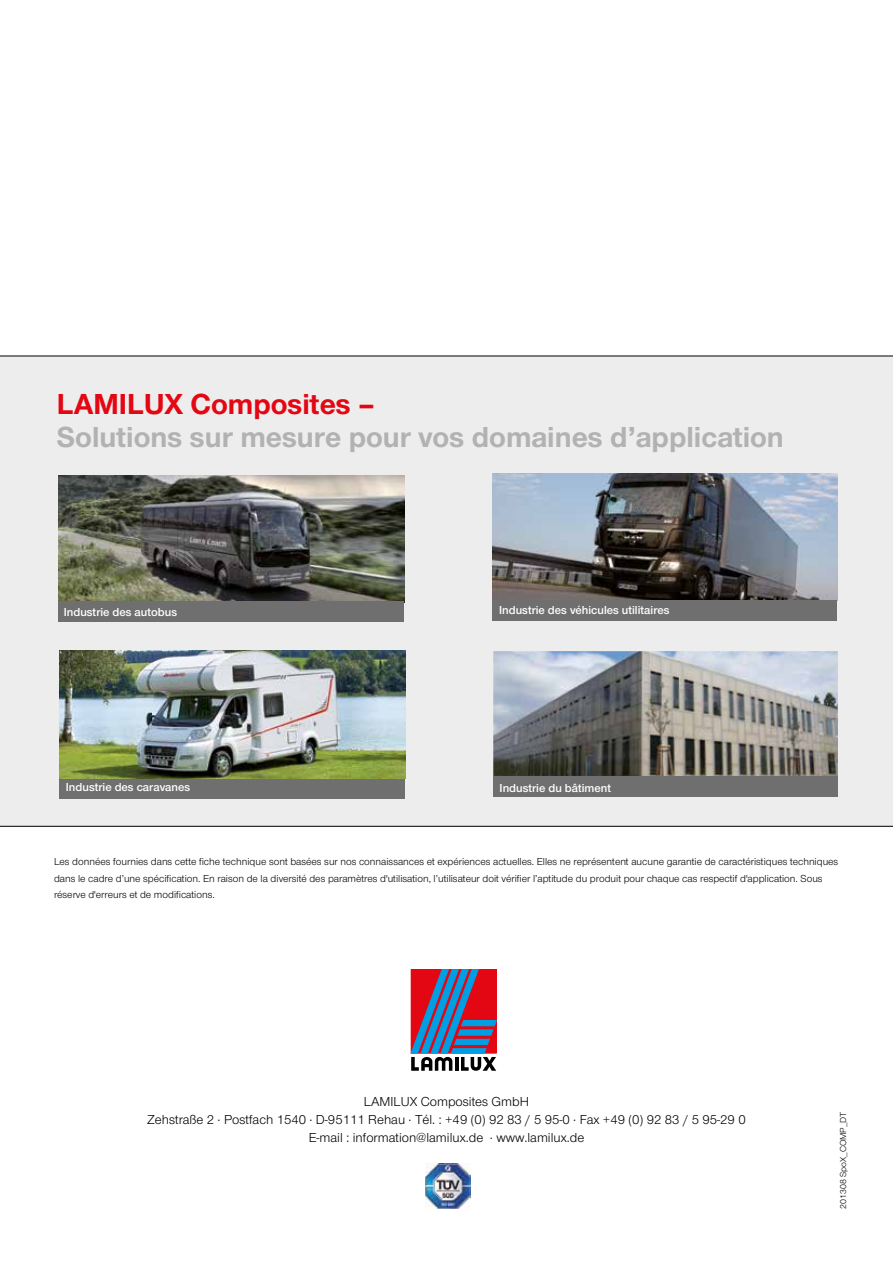
<style>
.page{position:relative;width:893px;height:1263px;background:#fff}
.page>*{position:absolute;margin:0;border:0;box-sizing:border-box;transform-origin:0 0}
.t1{font:700 30px "Nimbus Sans Novus T";color:#b3b2b2}
.t2{font:700 30px "Nimbus Sans Novus T";color:#e30613}
.t3{font:13.5px/18px "Nimbus Sans Novus T";color:#000;text-align:center}
.t4{font:600 12px "Nimbus Sans Novus T";color:#fff}
.t5{font:10.5px/16.5px "Nimbus Sans Novus T";color:#000}
.t6{font:9px "Nimbus Sans Novus T";color:#000}
</style>
<div class="page">
<div style="left:0;top:356px;width:893px;height:471px;background:#ededed"></div>
<img style="left:58px;top:476px;width:346px;height:125px">
<img style="left:493px;top:651px;width:345px;height:126px">
<img style="left:492px;top:473px;width:345px;height:127px">
<div style="left:492px;top:600px;width:345px;height:21px;background:#706f6f"></div>
<div style="left:493px;top:777px;width:345px;height:20px;background:#706f6f"></div>
<div style="left:58px;top:601px;width:346px;height:21px;background:#706f6f"></div>
<div style="left:59px;top:778px;width:346px;height:20px;background:#706f6f"></div>
<img style="left:425px;top:1164px;width:45px;height:45px">
<svg style="left:411px;top:969px;width:85px;height:102px;background:#7d5676"></svg>
<img style="left:60px;top:651px;width:345px;height:127px">
<h1 class="t2" style="left:57px;top:387px;width:320px">LAMILUX Composites –</h1>
<h1 class="t1" style="left:57px;top:420px;width:728px">Solutions sur mesure pour vos domaines d’application</h1>
<p class="t4" style="left:64px;top:604px;width:115px">Industrie des autobus</p>
<p class="t4" style="left:499px;top:603px;width:172px">Industrie des véhicules utilitaires</p>
<p class="t4" style="left:66px;top:780px;width:126px">Industrie des caravanes</p>
<p class="t4" style="left:500px;top:781px;width:113px">Industrie du bâtiment</p>
<p class="t5" style="left:54px;top:853px;width:786px">Les données fournies dans cette fiche technique sont basées sur nos connaissances et expériences actuelles. Elles ne représentent aucune garantie de caractéristiques techniques dans le cadre d’une spécification. En raison de la diversité des paramètres d'utilisation, l’utilisateur doit vérifier l’aptitude du produit pour chaque cas respectif d'application. Sous réserve d'erreurs et de modifications.</p>
<p class="t3" style="left:147px;top:1092px;width:600px">LAMILUX Composites GmbH<br>Zehstraße 2 . Postfach 1540 . D-95111 Rehau . Tél. : +49 (0) 92 83 / 5 95-0 . Fax +49 (0) 92 83 / 5 95-29 0<br>E-mail : information@lamilux.de . www.lamilux.de</p>
<p class="t6" style="left:838px;top:1209px;width:99px;rotate:-90deg">201308 SpoX_COMP_DT</p>
</div>
